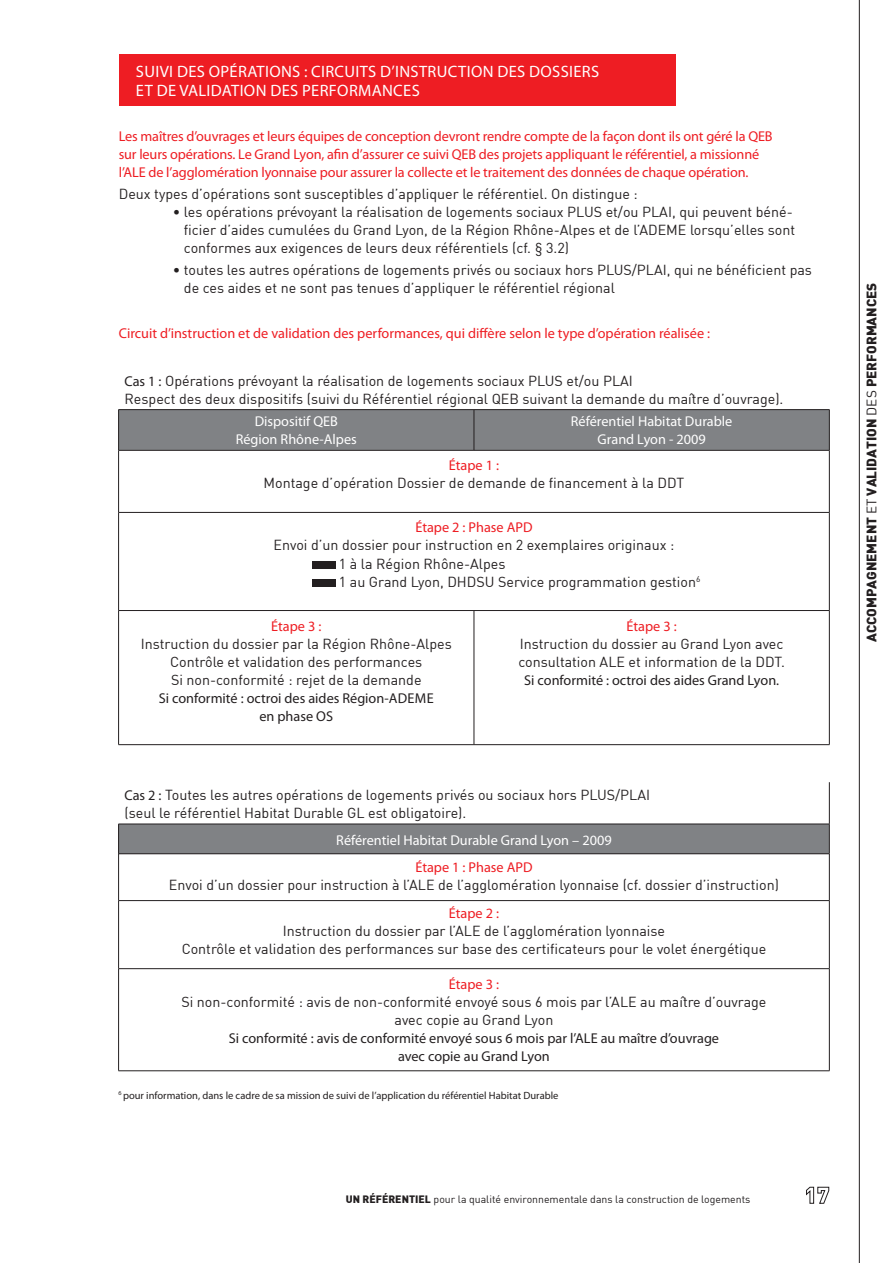
<style>
.page{position:relative;width:893px;height:1263px;background:#fff}
.page>*{position:absolute;margin:0;border:0;box-sizing:border-box;transform-origin:0 0}
.t1{font:16.5px "Myriad Pro";color:#fff}
.t2{font:14.25px/18px "DIN";color:#231f20}
.t3{font:14.25px/18px "Myriad Pro";letter-spacing:-.01em;color:#ee1d23}
.t4{font:14.25px/18px "Myriad Pro";color:#231f20;text-align:center}
.t5{font:14.25px/18px "Myriad Pro";color:#fff;text-align:center}
.t6{font:900 13.5px "DIN";color:#231f20}
.t7{font:10.5px "Myriad Pro";color:#231f20}
.t8{font:10.5px "DIN";color:#231f20}
.s1{font-family:"Myriad Pro"}
.s2{font-weight:900}
.s3{font-weight:400}
</style>
<div class="page">
<svg style="left:806px;top:1186px;width:22px;height:17px"></svg>
<div style="left:119px;top:54px;width:556px;height:52px;background:#ee1d23"></div>
<div style="left:118px;top:823px;width:711px;height:30px;background:#808285"></div>
<hr style="left:828px;top:782px;width:1px;height:41px;background:#231f20">
<hr style="left:118px;top:823px;width:711px;height:1px;background:#231f20">
<svg style="left:118px;top:824px;width:1px;height:29px"></svg>
<svg style="left:828px;top:824px;width:1px;height:29px"></svg>
<hr style="left:118px;top:853px;width:711px;height:1px;background:#231f20">
<hr style="left:118px;top:853px;width:1px;height:47px;background:#231f20">
<hr style="left:828px;top:853px;width:1px;height:47px;background:#231f20">
<hr style="left:118px;top:900px;width:711px;height:1px;background:#231f20">
<hr style="left:118px;top:900px;width:1px;height:68px;background:#231f20">
<hr style="left:828px;top:900px;width:1px;height:68px;background:#231f20">
<hr style="left:118px;top:968px;width:711px;height:1px;background:#231f20">
<hr style="left:118px;top:968px;width:1px;height:102px;background:#231f20">
<hr style="left:828px;top:968px;width:1px;height:102px;background:#231f20">
<hr style="left:118px;top:1070px;width:711px;height:1px;background:#231f20">
<div style="left:119px;top:410px;width:709px;height:40px;background:#808285"></div>
<svg style="left:119px;top:451px;width:709px;height:293px"></svg>
<hr style="left:118px;top:409px;width:356px;height:1px;background:#231f20">
<hr style="left:118px;top:410px;width:1px;height:40px;background:#231f20">
<hr style="left:474px;top:409px;width:355px;height:1px;background:#231f20">
<hr style="left:473px;top:410px;width:1px;height:40px;background:#231f20">
<hr style="left:828px;top:410px;width:1px;height:40px;background:#231f20">
<hr style="left:118px;top:450px;width:356px;height:1px;background:#231f20">
<hr style="left:118px;top:450px;width:1px;height:62px;background:#231f20">
<hr style="left:474px;top:450px;width:355px;height:1px;background:#231f20">
<hr style="left:828px;top:450px;width:1px;height:62px;background:#231f20">
<hr style="left:118px;top:512px;width:356px;height:1px;background:#231f20">
<hr style="left:118px;top:512px;width:1px;height:98px;background:#231f20">
<hr style="left:474px;top:512px;width:355px;height:1px;background:#231f20">
<hr style="left:828px;top:512px;width:1px;height:98px;background:#231f20">
<hr style="left:118px;top:610px;width:356px;height:1px;background:#231f20">
<hr style="left:118px;top:610px;width:1px;height:134px;background:#231f20">
<hr style="left:474px;top:610px;width:355px;height:1px;background:#231f20">
<hr style="left:473px;top:610px;width:1px;height:134px;background:#231f20">
<hr style="left:828px;top:610px;width:1px;height:134px;background:#231f20">
<hr style="left:118px;top:744px;width:356px;height:1px;background:#231f20">
<hr style="left:474px;top:744px;width:355px;height:1px;background:#231f20">
<div style="left:312px;top:561px;width:23px;height:7px;background:#231f20"></div>
<div style="left:312px;top:579px;width:23px;height:7px;background:#231f20"></div>
<svg style="left:858px;top:0;width:2px;height:1263px;background:#908e8e"></svg>
<p class="t1" style="left:136px;top:61px;width:17px">Suivi</p>
<p class="t1" style="left:177px;top:61px;width:10px">des</p>
<p class="t1" style="left:209px;top:61px;width:11px">opérations</p>
<p class="t1" style="left:304px;top:61px;width:17px">: circuits</p>
<p class="t1" style="left:380px;top:61px;width:25px">d’instruction</p>
<p class="t1" style="left:497px;top:61px;width:10px">des</p>
<p class="t1" style="left:529px;top:61px;width:10px">dossiers</p>
<p class="t1" style="left:136px;top:81px;width:53px">etdevalidation</p>
<p class="t1" style="left:270px;top:81px;width:10px">des</p>
<p class="t1" style="left:302px;top:81px;width:11px">performances</p>
<p class="t3" style="left:119px;top:127px;width:655px">Les maîtres d’ouvrages et leurs équipes de conception devront rendre compte de la façon dont ils ont géré la QEB sur leurs opérations. Le Grand Lyon, afin d’assurer ce suivi QEB des projets appliquant le référentiel, a missionné l’ALE de l’agglomération lyonnaise pour assurer la collecte et le traitement des données de chaque opération.</p>
<p class="t2" style="left:119px;top:184px;width:520px">Deux types d’opérations sont susceptibles d’appliquer le référentiel. On distingue :</p>
<p class="t2" style="left:184px;top:202px;width:612px;text-indent:-11px">• les opérations prévoyant la réalisation de logements sociaux PLUS et/ou PLAI, qui peuvent béné&shy;ficier d’aides cumulées du Grand Lyon, de la Région Rhône-Alpes et de l’ADEME lorsqu’elles sont conformes aux exigences de leurs deux référentiels (cf. § 3.2)</p>
<p class="t2" style="left:184px;top:261px;width:629px;text-indent:-11px">• toutes les autres opérations de logements privés ou sociaux hors PLUS/PLAI, qui ne bénéficient pas de ces aides et ne sont pas tenues d’appliquer le référentiel régional</p>
<p class="t3" style="left:119px;top:324px;width:592px">Circuit d’instruction et de validation des performances, qui diffère selon le type d’opération réalisée :</p>
<p class="t2" style="left:124px;top:371px;width:660px"><span class="s1">Cas 1 :</span> Opérations prévoyant la réalisation de logements sociaux PLUS et/ou PLAI<br>Respect des deux dispositifs (suivi du Référentiel régional QEB suivant la demande du maître d’ouvrage).</p>
<p class="t5" style="left:235px;top:412px;width:123px">Dispositif QEB<br>Région Rhône-Alpes</p>
<p class="t5" style="left:570px;top:412px;width:163px">Référentiel Habitat Durable<br>Grand Lyon - 2009</p>
<p class="t3" style="left:448px;top:456px;width:52px">Étape 1 :</p>
<p class="t2" style="left:263px;top:474px;width:422px">Montage d’opération Dossier de demande de financement à la DDT</p>
<p class="t3" style="left:415px;top:518px;width:119px">Étape 2 : Phase APD</p>
<p class="t2" style="left:339px;top:536px;width:363px;text-indent:-65px">Envoi d’un dossier pour instruction en 2 exemplaires originaux :<br>1 à la Région Rhône-Alpes<br>1 au Grand Lyon, DHDSU Service programmation gestion<sup>6</sup></p>
<p class="t3" style="left:271px;top:616px;width:52px">Étape 3 :</p>
<p class="t2" style="left:141px;top:634px;width:312px;text-align:center">Instruction du dossier par la Région Rhône-Alpes<br>Contrôle et validation des performances<br>Si non-conformité : rejet de la demande</p>
<p class="t4" style="left:259px;top:688px;width:148px;text-align:left;text-indent:-101px">Si conformité : octroi des aides Région-Ademe en phase OS</p>
<p class="t3" style="left:626px;top:616px;width:52px">Étape 3 :</p>
<p class="t2" style="left:518px;top:634px;width:268px">Instruction du dossier au Grand Lyon avec consultation ALE et information de la DDT.</p>
<p class="t4" style="left:524px;top:670px;width:256px">Si conformité : octroi des aides Grand Lyon.</p>
<p class="t2" style="left:124px;top:785px;width:527px"><span class="s1">Cas 2 :</span> Toutes les autres opérations de logements privés ou sociaux hors PLUS/PLAI (seul le référentiel Habitat Durable GL est obligatoire).</p>
<p class="t5" style="left:336px;top:830px;width:277px">Référentiel Habitat Durable Grand Lyon – 2009</p>
<p class="t3" style="left:415px;top:857px;width:119px">Étape 1 : Phase APD</p>
<p class="t2" style="left:169px;top:874px;width:611px">Envoi d’un dossier pour instruction à l’ALE de l’agglomération lyonnaise (cf. dossier d’instruction)</p>
<p class="t3" style="left:448px;top:904px;width:52px">Étape 2 :</p>
<p class="t2" style="left:181px;top:921px;width:586px;text-align:center">Instruction du dossier par l’ALE de l’agglomération lyonnaise<br>Contrôle et validation des performances sur base des certificateurs pour le volet énergétique</p>
<p class="t3" style="left:448px;top:974px;width:52px">Étape 3 :</p>
<p class="t2" style="left:181px;top:992px;width:586px;text-align:center">Si non-conformité : avis de non-conformité envoyé sous 6 mois par l’ALE au maître d’ouvrage avec copie au Grand Lyon</p>
<p class="t4" style="left:229px;top:1028px;width:491px">Si conformité : avis de conformité envoyé sous 6 mois par l’ALE au maître d’ouvrage avec copie au Grand Lyon</p>
<p class="t7" style="left:118px;top:1088px;width:441px"><sup>6</sup> pour information, dans le cadre de sa mission de suivi de l’application du référentiel Habitat Durable</p>
<p class="t8" style="left:346px;top:1192px;width:406px"><span class="s2">UN RÉFÉRENTIEL</span> pour la qualité environnementale dans la construction de logements</p>
<p class="t6" style="left:862px;top:642px;width:361px;rotate:-90deg">ACCOMPAGNEMENT <span class="s3">et</span> VALIDATION <span class="s3">DES</span> PERFORMANCES</p>
</div>
